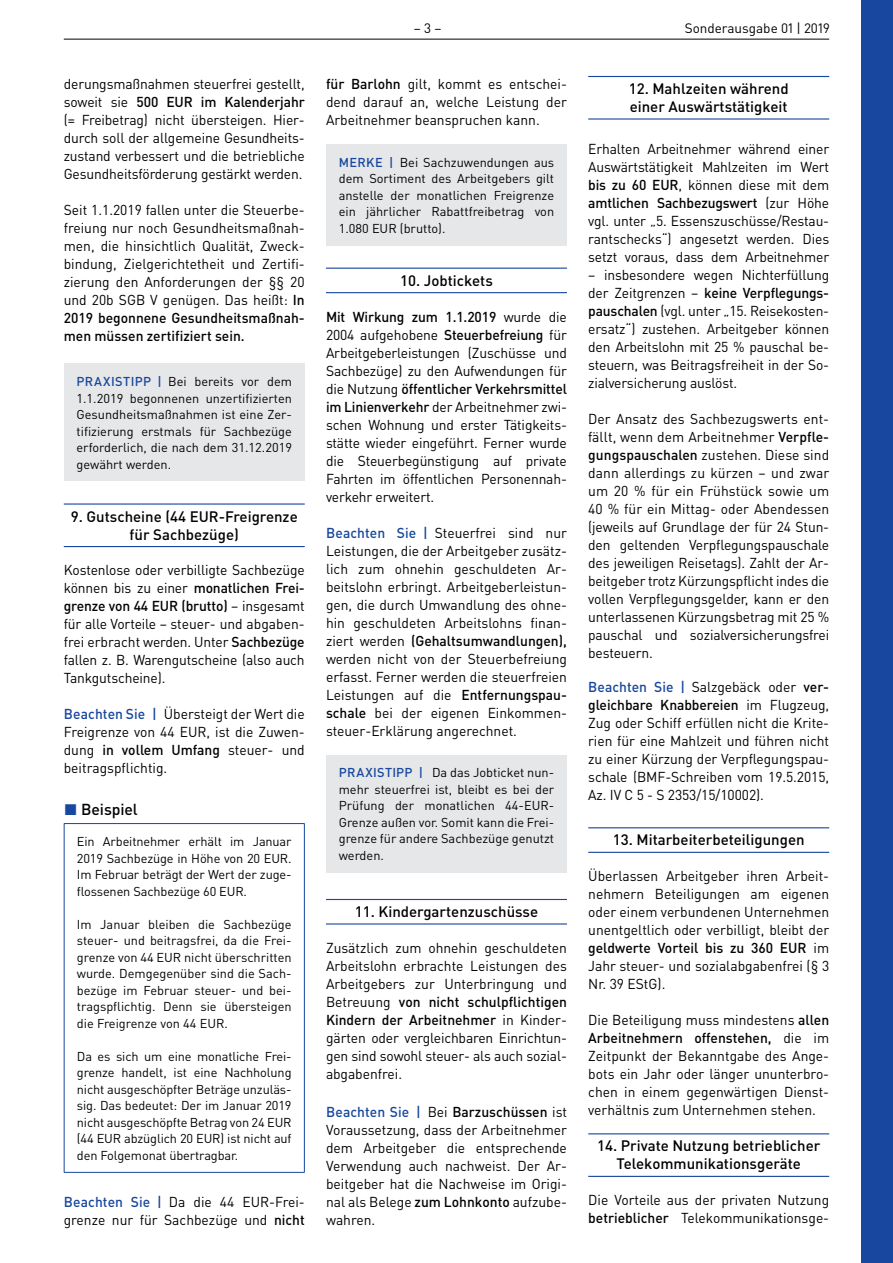
<style>
.page{position:relative;width:893px;height:1263px;background:#fff}
.page>*{position:absolute;margin:0;border:0;box-sizing:border-box;transform-origin:0 0}
.t1{font:500 15.75px "DIN Pro";letter-spacing:-.005em;color:#000}
.t2{font:500 15px/18px "DIN Pro";color:#000;text-align:center}
.t3{font:14.25px/18px "DIN Pro";letter-spacing:-.005em;color:#000;text-align:justify}
.t4{font:13.5px "DIN Pro";color:#000}
.t5{font:12.75px/16.5px "DIN Pro";color:#000;text-align:justify}
.s1{font-weight:500}
.s2{font-weight:500;color:#17479e}
.s3{color:#17479e}
</style>
<div class="page">
<hr style="left:64px;top:39px;width:765px;height:1px;background:#000">
<hr style="left:64px;top:503px;width:241px;height:2px;background:#17479e">
<hr style="left:64px;top:546px;width:241px;height:1px;background:#17479e">
<div style="left:64px;top:364px;width:241px;height:117px;background:#e6e7e8"></div>
<hr style="left:64px;top:823px;width:241px;height:1px;background:#17479e">
<hr style="left:64px;top:824px;width:1px;height:348px;background:#17479e">
<hr style="left:304px;top:824px;width:1px;height:348px;background:#17479e">
<hr style="left:64px;top:1172px;width:241px;height:1px;background:#17479e">
<hr style="left:326px;top:268px;width:241px;height:1px;background:#17479e">
<hr style="left:326px;top:292px;width:241px;height:1px;background:#17479e">
<hr style="left:326px;top:899px;width:241px;height:1px;background:#17479e">
<hr style="left:326px;top:923px;width:241px;height:1px;background:#17479e">
<div style="left:326px;top:144px;width:241px;height:101px;background:#e6e7e8"></div>
<div style="left:326px;top:755px;width:241px;height:117px;background:#e6e7e8"></div>
<hr style="left:588px;top:76px;width:241px;height:1px;background:#17479e">
<hr style="left:588px;top:118px;width:241px;height:2px;background:#17479e">
<hr style="left:588px;top:827px;width:241px;height:1px;background:#17479e">
<hr style="left:588px;top:852px;width:241px;height:1px;background:#17479e">
<hr style="left:588px;top:1133px;width:241px;height:1px;background:#17479e">
<hr style="left:588px;top:1176px;width:241px;height:1px;background:#17479e">
<div style="left:861px;top:0;width:32px;height:1263px;background:#17479e"></div>
<p class="t3" style="left:64px;top:75px;width:242px">derungsmaßnahmen steuerfrei gestellt, soweit sie <span class="s1">500 EUR im Kalenderjahr </span>(= Freibetrag) nicht übersteigen. Hier&shy;durch soll der allgemeine Gesundheits&shy;zustand verbessert und die betriebliche Gesundheitsförderung gestärkt werden.</p>
<p class="t3" style="left:64px;top:201px;width:242px">Seit 1.1.2019 fallen unter die Steuerbe&shy;freiung nur noch Gesundheitsmaßnah&shy;men, die hinsichtlich Qualität, Zweck&shy;bindung, Zielgerichtetheit und Zertifi&shy;zierung den Anforderungen der §§ 20 und 20b SGB V genügen. Das heißt: <span class="s1">In 2019 begonnene Gesundheitsmaßnah&shy;men müssen zertifiziert sein.</span></p>
<p class="t5" style="left:77px;top:373px;width:217px"><span class="s2">PRAXISTIPP |</span> Bei bereits vor dem 1.1.2019 begonnenen unzertifizierten Gesundheitsmaßnahmen ist eine Zer&shy;tifizierung erstmals für Sachbezüge erforderlich, die nach dem 31.12.2019 gewährt werden.</p>
<p class="t2" style="left:71px;top:507px;width:228px">9. Gutscheine (44 EUR-Freigrenze für Sachbezüge)</p>
<p class="t3" style="left:64px;top:561px;width:242px">Kostenlose oder verbilligte Sachbezüge können bis zu einer <span class="s1">monatlichen Frei&shy;grenze von 44 EUR (brutto)</span> – insgesamt für alle Vorteile – steuer- und abgaben&shy;frei erbracht werden. Unter <span class="s1">Sachbezüge </span>fallen z. B. Warengutscheine (also auch Tankgutscheine).</p>
<p class="t3" style="left:64px;top:705px;width:242px"><span class="s2">Beachten Sie |</span> Übersteigt der Wert die Freigrenze von 44 EUR, ist die Zuwen&shy;dung <span class="s1">in vollem Umfang</span> steuer- und beitragspflichtig.</p>
<p class="t1" style="left:64px;top:799px;width:75px"><span class="s3">◼</span> Beispiel</p>
<p class="t5" style="left:77px;top:833px;width:216px">Ein Arbeitnehmer erhält im Januar 2019 Sachbezüge in Höhe von 20 EUR.<br>Im Februar beträgt der Wert der zuge&shy;flossenen Sachbezüge 60 EUR.</p>
<p class="t5" style="left:77px;top:915px;width:216px">Im Januar bleiben die Sachbezüge steuer- und beitragsfrei, da die Frei&shy;grenze von 44 EUR nicht überschritten wurde. Demgegenüber sind die Sach&shy;bezüge im Februar steuer- und bei&shy;tragspflichtig. Denn sie übersteigen die Freigrenze von 44 EUR.</p>
<p class="t5" style="left:77px;top:1047px;width:216px">Da es sich um eine monatliche Frei&shy;grenze handelt, ist eine Nachholung nicht ausgeschöpfter Beträge unzuläs&shy;sig. Das bedeutet: Der im Januar 2019 nicht ausgeschöpfte Betrag von 24 EUR (44 EUR abzüglich 20 EUR) ist nicht auf den Folgemonat übertragbar.</p>
<p class="t3" style="left:64px;top:1192px;width:242px"><span class="s2">Beachten Sie |</span> Da die 44 EUR-Frei&shy;grenze nur für Sachbezüge und <span class="s1">nicht</span></p>
<p class="t4" style="left:414px;top:19px;width:29px">– 3 –</p>
<p class="t4" style="left:685px;top:19px;width:146px">Sonderausgabe 01 | 2019</p>
<p class="t3" style="left:326px;top:74px;width:242px"><span class="s1">für Barlohn</span> gilt, kommt es entschei&shy;dend darauf an, welche Leistung der Arbeitnehmer beanspruchen kann.</p>
<p class="t5" style="left:339px;top:153px;width:217px"><span class="s2">MERKE |</span> Bei Sachzuwendungen aus dem Sortiment des Arbeitgebers gilt anstelle der monatlichen Freigrenze ein jährlicher Rabattfreibetrag von 1.080 EUR (brutto).</p>
<p class="t2" style="left:400px;top:271px;width:94px">10. Jobtickets</p>
<p class="t3" style="left:326px;top:307px;width:242px"><span class="s1">Mit Wirkung zum 1.1.2019</span> wurde die 2004 aufgehobene <span class="s1">Steuerbefreiung</span> für Arbeitgeberleistungen (Zuschüsse und Sachbezüge) zu den Aufwendungen für die Nutzung <span class="s1">öffentlicher Verkehrsmittel im Linienverkehr</span> der Arbeitnehmer zwi&shy;schen Wohnung und erster Tätigkeits&shy;stätte wieder eingeführt. Ferner wurde die Steuerbegünstigung auf private Fahrten im öffentlichen Personennah&shy;verkehr erweitert.</p>
<p class="t3" style="left:326px;top:523px;width:242px"><span class="s2">Beachten Sie |</span> Steuerfrei sind nur Leistungen, die der Arbeitgeber zusätz&shy;lich zum ohnehin geschuldeten Ar&shy;beitslohn erbringt. Arbeitgeberleistun&shy;gen, die durch Umwandlung des ohne&shy;hin geschuldeten Arbeitslohns finan&shy;ziert werden <span class="s1">(Gehaltsumwandlungen), </span>werden nicht von der Steuerbefreiung erfasst. Ferner werden die steuerfreien Leistungen auf die <span class="s1">Entfernungspau&shy;schale</span> bei der eigenen Einkommen&shy;steuer-Erklärung angerechnet.</p>
<p class="t5" style="left:339px;top:764px;width:217px"><span class="s2">PRAXISTIPP |</span> Da das Jobticket nun&shy;mehr steuerfrei ist, bleibt es bei der Prüfung der monatlichen 44-EUR-Grenze außen vor. Somit kann die Frei&shy;grenze für andere Sachbezüge genutzt werden.</p>
<p class="t2" style="left:355px;top:902px;width:185px">11. Kindergartenzuschüsse</p>
<p class="t3" style="left:326px;top:938px;width:242px">Zusätzlich zum ohnehin geschuldeten Arbeitslohn erbrachte Leistungen des Arbeitgebers zur Unterbringung und Betreuung <span class="s1">von nicht schulpflichtigen Kindern der Arbeitnehmer</span> in Kinder&shy;gärten oder vergleichbaren Einrichtun&shy;gen sind sowohl steuer- als auch sozial&shy;abgabenfrei.</p>
<p class="t3" style="left:326px;top:1102px;width:242px"><span class="s2">Beachten Sie |</span> Bei <span class="s1">Barzuschüssen</span> ist Voraussetzung, dass der Arbeitnehmer dem Arbeitgeber die entsprechende Verwendung auch nachweist. Der Ar&shy;beitgeber hat die Nachweise im Origi&shy;nal als Belege <span class="s1">zum Lohnkonto</span> aufzube&shy;wahren.</p>
<p class="t2" style="left:629px;top:79px;width:162px;text-align:left">12. Mahlzeiten während einer Auswärtstätigkeit</p>
<p class="t3" style="left:588px;top:139px;width:242px">Erhalten Arbeitnehmer während einer Auswärtstätigkeit Mahlzeiten im Wert <span class="s1">bis zu 60 EUR</span>, können diese mit dem <span class="s1">amtlichen Sachbezugswert</span> (zur Höhe vgl. unter „5. Essenszuschüsse/Restau&shy;rantschecks“) angesetzt werden. Dies setzt voraus, dass dem Arbeitnehmer</p>
<p class="t3" style="left:588px;top:265px;width:242px">– insbesondere wegen Nichterfüllung der Zeitgrenzen – <span class="s1">keine Verpflegungs&shy;pauschalen</span> (vgl. unter „15. Reisekosten&shy;ersatz“) zustehen. Arbeitgeber können den Arbeitslohn mit 25 % pauschal be&shy;steuern, was Beitragsfreiheit in der So&shy;zialversicherung auslöst.</p>
<p class="t3" style="left:588px;top:409px;width:242px">Der Ansatz des Sachbezugswerts ent&shy;fällt, wenn dem Arbeitnehmer <span class="s1">Verpfle&shy;gungspauschalen</span> zustehen. Diese sind dann allerdings zu kürzen – und zwar um 20 % für ein Frühstück sowie um 40 % für ein Mittag- oder Abendessen (jeweils auf Grundlage der für 24 Stun&shy;den geltenden Verpflegungspauschale des jeweiligen Reisetags). Zahlt der Ar&shy;beitgeber trotz Kürzungspflicht indes die vollen Verpflegungsgelder, kann er den unterlassenen Kürzungsbetrag mit 25 % pauschal und sozialversicherungsfrei besteuern.</p>
<p class="t3" style="left:588px;top:678px;width:242px"><span class="s2">Beachten Sie |</span> Salzgebäck oder <span class="s1">ver&shy;gleichbare Knabbereien</span> im Flugzeug, Zug oder Schiff erfüllen nicht die Krite&shy;rien für eine Mahlzeit und führen nicht zu einer Kürzung der Verpflegungspau&shy;schale (BMF-Schreiben vom 19.5.2015, Az. IV C 5 - S 2353/15/10002).</p>
<p class="t2" style="left:613px;top:830px;width:193px">13. Mitarbeiterbeteiligungen</p>
<p class="t3" style="left:588px;top:867px;width:242px">Überlassen Arbeitgeber ihren Arbeit&shy;nehmern Beteiligungen am eigenen oder einem verbundenen Unternehmen unentgeltlich oder verbilligt, bleibt der <span class="s1">geldwerte Vorteil bis zu 360 EUR</span> im Jahr steuer- und sozialabgabenfrei (§ 3<br>Nr. 39 EStG).</p>
<p class="t3" style="left:588px;top:1011px;width:242px">Die Beteiligung muss mindestens <span class="s1">allen Arbeitnehmern offenstehen,</span> die im Zeitpunkt der Bekanntgabe des Ange&shy;bots ein Jahr oder länger ununterbro&shy;chen in einem gegenwärtigen Dienst&shy;verhältnis zum Unternehmen stehen.</p>
<p class="t2" style="left:597px;top:1136px;width:225px">14. Private Nutzung betrieblicher<br>Telekommunikationsgeräte</p>
<p class="t3" style="left:588px;top:1191px;width:242px">Die Vorteile aus der privaten Nutzung <span class="s1">betrieblicher</span> Telekommunikationsge-</p>
</div>
